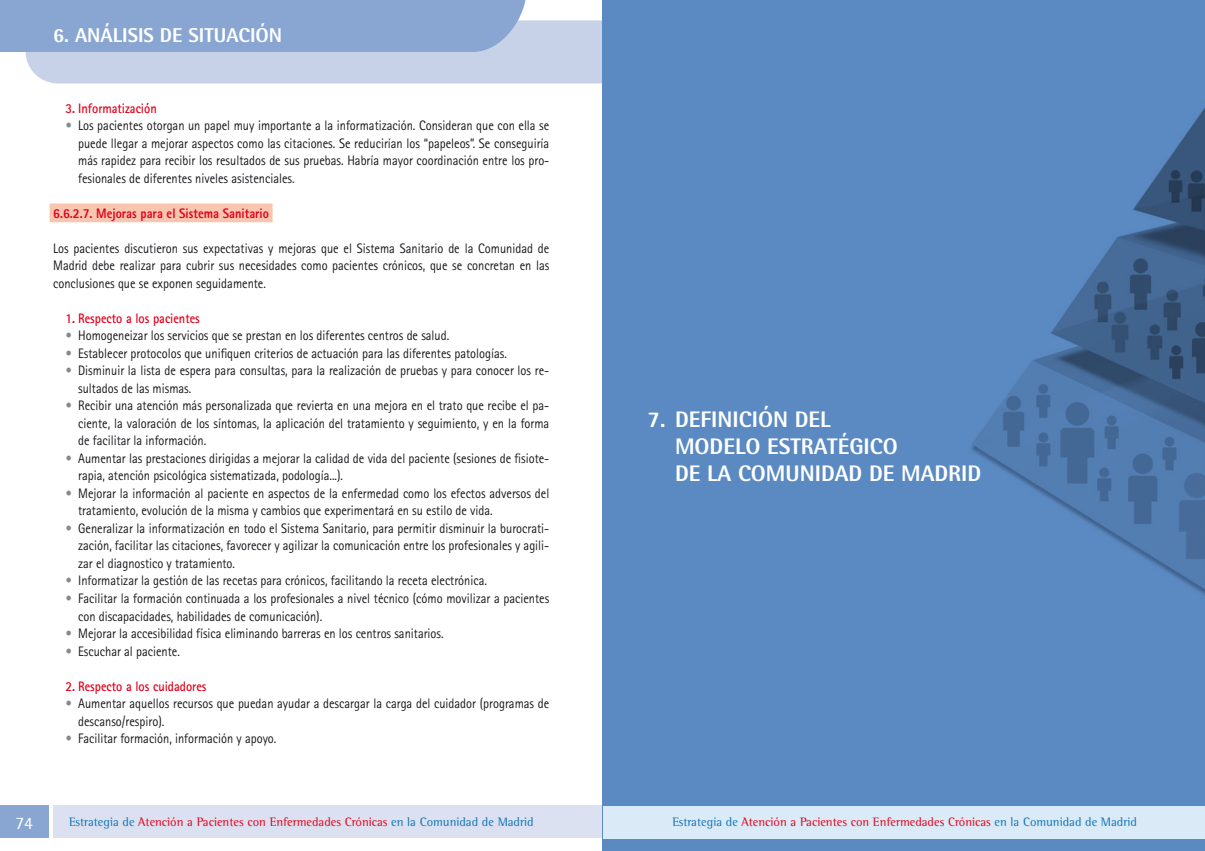
<style>
.page{position:relative;width:1205px;height:851px;background:#fff}
.page>*{position:absolute;margin:0;border:0;box-sizing:border-box;transform-origin:0 0}
.t1{font:800 22.5px/27px "Rotis Semi Sans";color:#fff}
.t2{font:800 20px "Rotis Semi Sans";color:#fff}
.t3{font:17.5px "Rotis Semi Sans";color:#fff}
.t4{font:13.75px/17.5px "Rotis Sans Serif";color:#1a171c;scale:.9 1}
.t5{font:700 13.75px "Rotis Sans Serif";color:#e2001a;scale:.9 1}
.t6{font:800 13.75px "Rotis Sans Serif";color:#e2001a;scale:.9 1}
.t7{font:12.5px "Rotis Semi Serif";color:#e2001a}
.s1{font-weight:700;color:#87888a}
.s2{color:#0e72b5}
</style>
<div class="page">
<svg style="left:0;top:0;width:602px;height:83px;background:#a8bcdd"></svg>
<div style="left:0;top:805px;width:48px;height:32px;background:#89a6d2"></div>
<div style="left:53px;top:805px;width:549px;height:32px;background:#dbe1f0"></div>
<div style="left:602px;top:0;width:603px;height:850px;background:#5b8ac3"></div>
<img style="left:971px;top:107px;width:234px;height:488px">
<div style="left:604px;top:805px;width:601px;height:33px;background:#daeaf7"></div>
<div style="left:50px;top:203px;width:223px;height:19px;background:#f8c5af"></div>
<h2 class="t2" style="left:53px;top:23px;width:231px">6. ANÁLISIS DE SITUACIÓN</h2>
<p class="t5" style="left:66px;top:99px;width:103px">3. Informatización</p>
<p class="t4" style="left:78px;top:117px;width:525px;text-align:justify;text-indent:-12px"><span class="s1">•</span> Los pacientes otorgan un papel muy importante a la informatización. Consideran que con ella se puede llegar a mejorar aspectos como las citaciones. Se reducirían los “papeleos”. Se conseguiría más rapidez para recibir los resultados de sus pruebas. Habría mayor coordinación entre los pro&shy;fesionales de diferentes niveles asistenciales.</p>
<p class="t6" style="left:53px;top:204px;width:241px">6.6.2.7. Mejoras para el Sistema Sanitario</p>
<p class="t4" style="left:53px;top:239px;width:553px;text-align:justify">Los pacientes discutieron sus expectativas y mejoras que el Sistema Sanitario de la Comunidad de Madrid debe realizar para cubrir sus necesidades como pacientes crónicos, que se concretan en las conclusiones que se exponen seguidamente.</p>
<p class="t5" style="left:66px;top:309px;width:151px">1. Respecto a los pacientes</p>
<p class="t4" style="left:66px;top:327px;width:428px"><span class="s1">•</span> Homogeneizar los servicios que se prestan en los diferentes centros de salud.</p>
<p class="t4" style="left:66px;top:344px;width:492px"><span class="s1">•</span> Establecer protocolos que unifiquen criterios de actuación para las diferentes patologías.</p>
<p class="t4" style="left:78px;top:362px;width:525px;text-indent:-12px"><span class="s1">•</span> Disminuir la lista de espera para consultas, para la realización de pruebas y para conocer los re&shy;sultados de las mismas.</p>
<p class="t4" style="left:78px;top:397px;width:525px;text-align:justify;text-indent:-12px"><span class="s1">•</span> Recibir una atención más personalizada que revierta en una mejora en el trato que recibe el pa&shy;ciente, la valoración de los síntomas, la aplicación del tratamiento y seguimiento, y en la forma de facilitar la información.</p>
<p class="t4" style="left:78px;top:449px;width:525px;text-indent:-12px"><span class="s1">•</span> Aumentar las prestaciones dirigidas a mejorar la calidad de vida del paciente (sesiones de fisiote&shy;rapia, atención psicológica sistematizada, podología...).</p>
<p class="t4" style="left:78px;top:484px;width:525px;text-indent:-12px"><span class="s1">•</span> Mejorar la información al paciente en aspectos de la enfermedad como los efectos adversos del tratamiento, evolución de la misma y cambios que experimentará en su estilo de vida.</p>
<p class="t4" style="left:78px;top:519px;width:525px;text-align:justify;text-indent:-12px"><span class="s1">•</span> Generalizar la informatización en todo el Sistema Sanitario, para permitir disminuir la burocrati&shy;zación, facilitar las citaciones, favorecer y agilizar la comunicación entre los profesionales y agili&shy;zar el diagnostico y tratamiento.</p>
<p class="t4" style="left:66px;top:572px;width:470px"><span class="s1">•</span> Informatizar la gestión de las recetas para crónicos, facilitando la receta electrónica.</p>
<p class="t4" style="left:78px;top:589px;width:525px;text-indent:-12px"><span class="s1">•</span> Facilitar la formación continuada a los profesionales a nivel técnico (cómo movilizar a pacientes con discapacidades, habilidades de comunicación).</p>
<p class="t4" style="left:66px;top:624px;width:421px"><span class="s1">•</span> Mejorar la accesibilidad física eliminando barreras en los centros sanitarios.</p>
<p class="t4" style="left:66px;top:642px;width:128px"><span class="s1">•</span> Escuchar al paciente.</p>
<p class="t5" style="left:66px;top:677px;width:158px">2. Respecto a los cuidadores</p>
<p class="t4" style="left:78px;top:694px;width:525px;text-indent:-12px"><span class="s1">•</span> Aumentar aquellos recursos que puedan ayudar a descargar la carga del cuidador (programas de descanso/respiro).</p>
<p class="t4" style="left:66px;top:729px;width:236px"><span class="s1">•</span> Facilitar formación, información y apoyo.</p>
<p class="t3" style="left:15px;top:812px;width:19px">74</p>
<p class="t7" style="left:69px;top:814px;width:466px"><span class="s2">Estrategia de</span> Atención a Pacientes con Enfermedades Crónicas <span class="s2">en la Comunidad de Madrid</span></p>
<h1 class="t1" style="left:675px;top:406px;width:308px;text-indent:-27px">7. DEFINICIÓN DEL<br>MODELO ESTRATÉGICO<br>DE LA COMUNIDAD DE MADRID</h1>
<p class="t7" style="left:672px;top:814px;width:466px"><span class="s2">Estrategia de</span> Atención a Pacientes con Enfermedades Crónicas <span class="s2">en la Comunidad de Madrid</span></p>
</div>
